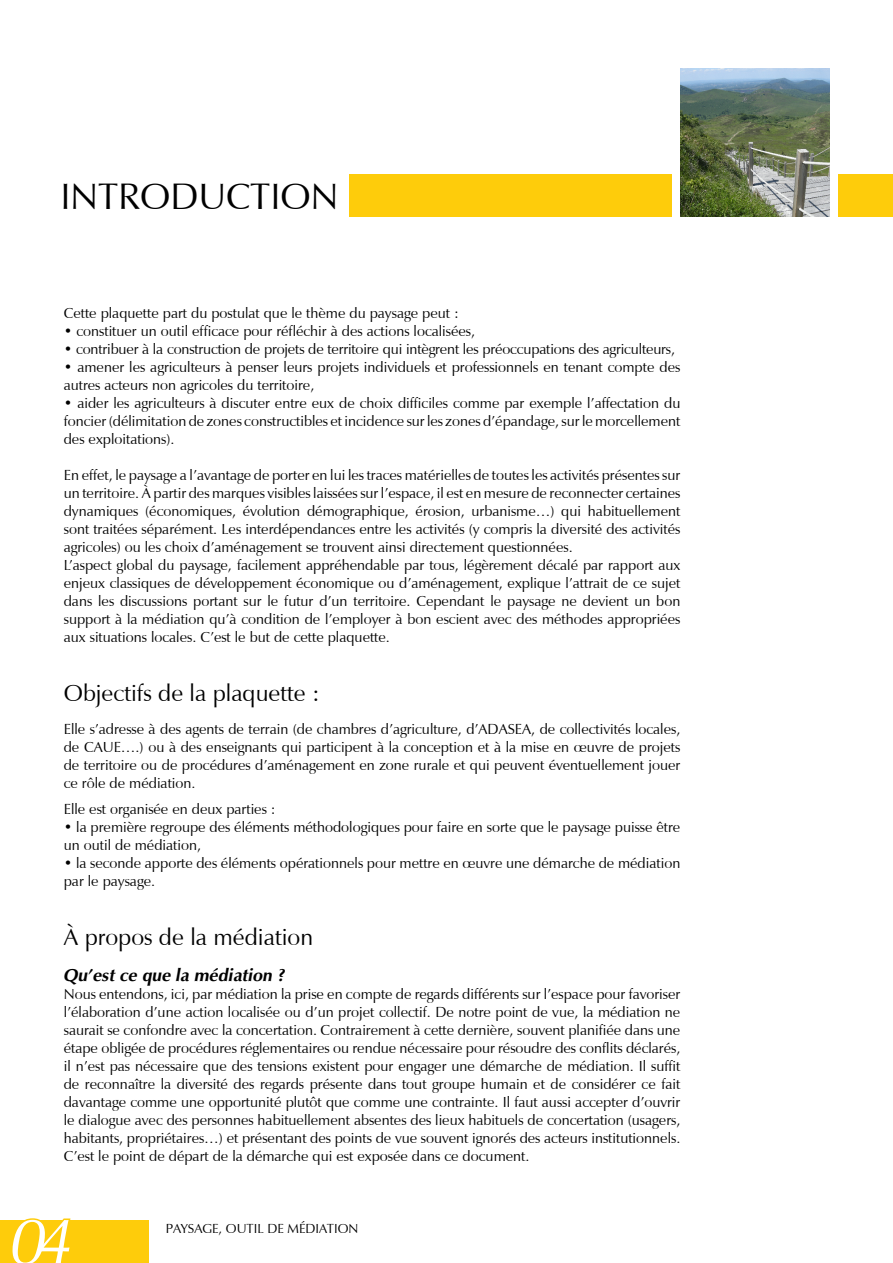
<style>
.page{position:relative;width:893px;height:1263px;background:#fff}
.page>*{position:absolute;margin:0;border:0;box-sizing:border-box;transform-origin:0 0}
.t1{font:italic 67.5px "Vera Humana 95";color:#fff}
.t2{font:37.8px "Vera Humana 95";color:#000}
.t3{font:24px "Vera Humana 95";color:#000}
.t4{font:italic 700 18px "Vera Humana 95";color:#000}
.t5{font:15px/18px "Vera Humana 95";color:#000}
.t6{font:13.5px "Vera Humana 95";color:#000}
</style>
<div class="page">
<div style="left:829px;top:174px;width:64px;height:43px;background:#fecc0b"></div>
<div style="left:72px;top:174px;width:608px;height:43px;background:#fecc0b"></div>
<div style="left:672px;top:174px;width:8px;height:45px;background:#fff"></div>
<div style="left:0;top:1220px;width:149px;height:43px;background:#fecc0b"></div>
<svg style="left:25px;top:1218px;width:46px;height:2px"></svg>
<div style="left:335px;top:174px;width:14px;height:46px;background:#fff"></div>
<div style="left:61px;top:158px;width:283px;height:59px;background:#fff"></div>
<div style="left:829px;top:166px;width:9px;height:55px;background:#fff"></div>
<img style="left:680px;top:68px;width:149px;height:149px">
<h2 class="t2" style="left:61px;top:173px;width:279px">INTRODUCTION</h2>
<p class="t5" style="left:64px;top:304px;width:397px">Cette plaquette part du postulat que le thème du paysage peut :</p>
<p class="t5" style="left:64px;top:322px;width:413px">• constituer un outil efficace pour réfléchir à des actions localisées,</p>
<p class="t5" style="left:64px;top:340px;width:613px">• contribuer à la construction de projets de territoire qui intègrent les préoccupations des agriculteurs,</p>
<p class="t5" style="left:64px;top:358px;width:618px">• amener les agriculteurs à penser leurs projets individuels et professionnels en tenant compte des autres acteurs non agricoles du territoire,</p>
<p class="t5" style="left:64px;top:394px;width:618px;text-align:justify">• aider les agriculteurs à discuter entre eux de choix difficiles comme par exemple l’affectation du foncier (délimitation de zones constructibles et incidence sur les zones d’épandage, sur le morcellement des exploitations).</p>
<p class="t5" style="left:64px;top:466px;width:618px">En effet, le paysage a l’avantage de porter en lui les traces matérielles de toutes les activités présentes sur un territoire. à partir des marques visibles laissées sur l’espace, il est en mesure de reconnecter certaines dynamiques (économiques, évolution démographique, érosion, urbanisme…) qui habituellement sont traitées séparément. Les interdépendances entre les activités (y compris la diversité des activités agricoles) ou les choix d’aménagement se trouvent ainsi directement questionnées.<br>L’aspect global du paysage, facilement appréhendable par tous, légèrement décalé par rapport aux enjeux classiques de développement économique ou d’aménagement, explique l’attrait de ce sujet dans les discussions portant sur le futur d’un territoire. Cependant le paysage ne devient un bon support à la médiation qu’à condition de l’employer à bon escient avec des méthodes appropriées aux situations locales. C’est le but de cette plaquette.</p>
<h3 class="t3" style="left:64px;top:678px;width:258px">Objectifs de la plaquette :</h3>
<p class="t5" style="left:64px;top:720px;width:618px;text-align:justify">Elle s’adresse à des agents de terrain (de chambres d’agriculture, d’ADASEA, de collectivités locales, de CAUE….) ou à des enseignants qui participent à la conception et à la mise en œuvre de projets de territoire ou de procédures d’aménagement en zone rurale et qui peuvent éventuellement jouer ce rôle de médiation.</p>
<p class="t5" style="left:64px;top:800px;width:213px">Elle est organisée en deux parties :</p>
<p class="t5" style="left:64px;top:818px;width:618px">• la première regroupe des éléments méthodologiques pour faire en sorte que le paysage puisse être un outil de médiation,</p>
<p class="t5" style="left:64px;top:854px;width:618px">• la seconde apporte des éléments opérationnels pour mettre en œuvre une démarche de médiation par le paysage.</p>
<h3 class="t3" style="left:64px;top:922px;width:251px">à propos de la médiation</h3>
<p class="t4" style="left:64px;top:964px;width:223px">Qu’est ce que la médiation ?</p>
<p class="t5" style="left:64px;top:985px;width:618px;text-align:justify">Nous entendons, ici, par médiation la prise en compte de regards différents sur l’espace pour favoriser l’élaboration d’une action localisée ou d’un projet collectif. De notre point de vue, la médiation ne saurait se confondre avec la concertation. Contrairement à cette dernière, souvent planifiée dans une étape obligée de procédures réglementaires ou rendue nécessaire pour résoudre des conflits déclarés, il n’est pas nécessaire que des tensions existent pour engager une démarche de médiation. Il suffit de reconnaître la diversité des regards présente dans tout groupe humain et de considérer ce fait davantage comme une opportunité plutôt que comme une contrainte. Il faut aussi accepter d’ouvrir le dialogue avec des personnes habituellement absentes des lieux habituels de concertation (usagers, habitants, propriétaires…) et présentant des points de vue souvent ignorés des acteurs institutionnels.<br>C’est le point de départ de la démarche qui est exposée dans ce document.</p>
<h1 class="t1" style="left:11px;top:1200px;width:65px">04</h1>
<p class="t6" style="left:166px;top:1220px;width:9px">paysage</p>
<p class="t6" style="left:219px;top:1220px;width:16px">, outil</p>
<p class="t6" style="left:267px;top:1220px;width:47px">de médiation</p>
</div>
